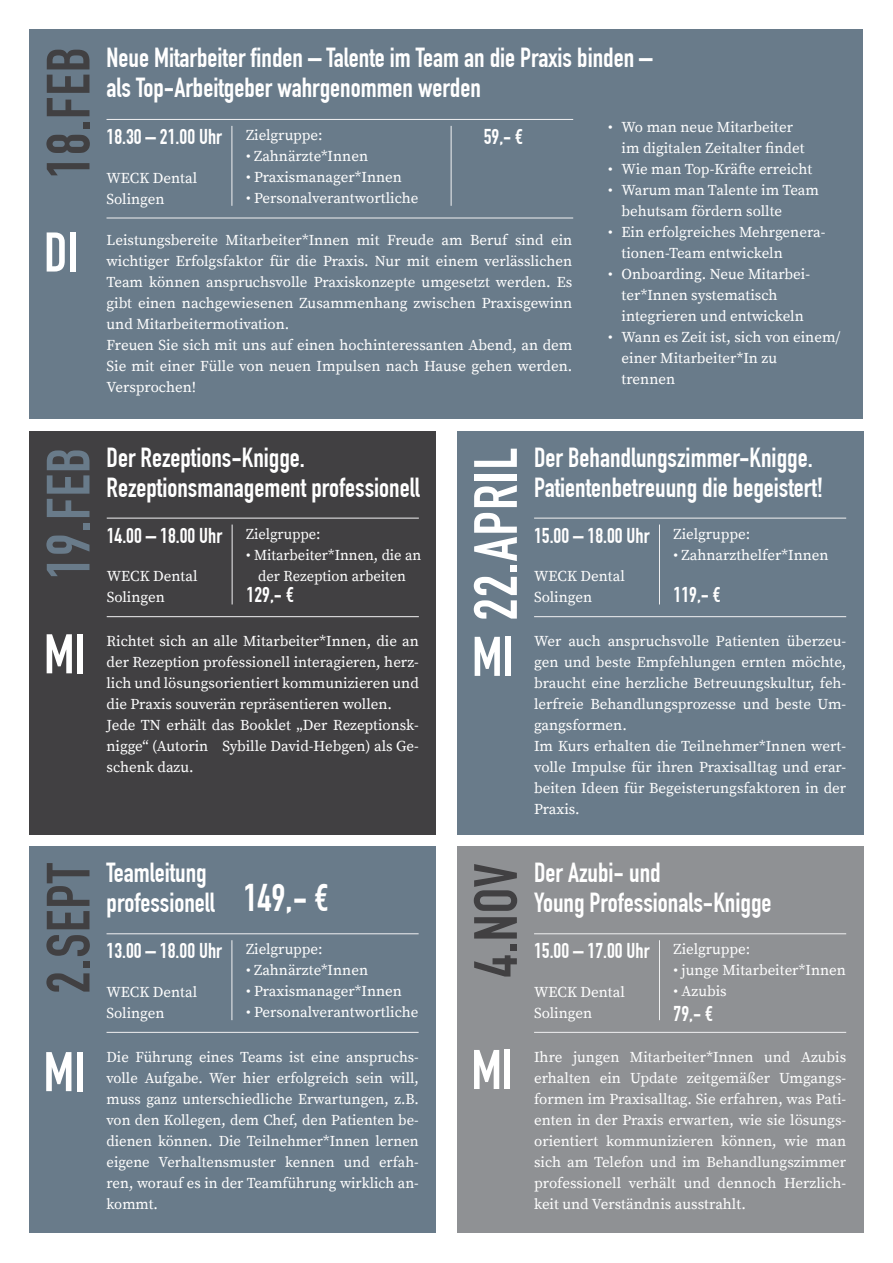
<style>
.page{position:relative;width:893px;height:1263px;background:#fff}
.page>*{position:absolute;margin:0;border:0;box-sizing:border-box;transform-origin:0 0}
.t1{font:700 60px "DIN Condensed";letter-spacing:.02em;color:#414042}
.t2{font:700 60px "DIN Condensed";letter-spacing:.02em;color:#fff}
.t3{font:700 60px "DIN Condensed";color:#697b8a}
.t4{font:700 54.9px "DIN Condensed";color:#fff}
.t5{font:700 37.8px "DIN Condensed";color:#fff}
.t6{font:700 27px/30px "DIN Condensed";color:#fff}
.t7{font:700 21px "DIN Condensed";color:#fff}
.t8{font:15px/21px "Source Serif Pro";color:#fff}
</style>
<div class="page">
<div style="left:30px;top:30px;width:833px;height:389px;background:#697b8a"></div>
<hr style="left:107px;top:218px;width:466px;height:1px;background:#f1f1f2">
<hr style="left:107px;top:119px;width:466px;height:1px;background:#f1f1f2">
<hr style="left:232px;top:126px;width:1px;height:80px;background:#f1f1f2">
<hr style="left:451px;top:126px;width:1px;height:80px;background:#f1f1f2">
<div style="left:457px;top:846px;width:406px;height:387px;background:#8f9194"></div>
<hr style="left:534px;top:1032px;width:312px;height:1px;background:#f1f1f2">
<hr style="left:534px;top:933px;width:312px;height:1px;background:#f1f1f2">
<hr style="left:659px;top:940px;width:1px;height:80px;background:#f1f1f2">
<div style="left:30px;top:846px;width:406px;height:387px;background:#697b8a"></div>
<hr style="left:107px;top:1032px;width:312px;height:1px;background:#f1f1f2">
<hr style="left:107px;top:933px;width:312px;height:1px;background:#f1f1f2">
<hr style="left:232px;top:940px;width:1px;height:80px;background:#f1f1f2">
<div style="left:457px;top:431px;width:406px;height:403px;background:#697b8a"></div>
<hr style="left:534px;top:616px;width:312px;height:1px;background:#f1f1f2">
<hr style="left:534px;top:518px;width:312px;height:1px;background:#f1f1f2">
<hr style="left:659px;top:524px;width:1px;height:80px;background:#f1f1f2">
<div style="left:30px;top:431px;width:406px;height:403px;background:#414042"></div>
<hr style="left:107px;top:616px;width:312px;height:1px;background:#f1f1f2">
<hr style="left:107px;top:518px;width:312px;height:1px;background:#f1f1f2">
<hr style="left:232px;top:524px;width:1px;height:80px;background:#f1f1f2">
<h1 class="t1" style="left:33px;top:179px;width:133px;rotate:-90deg">18.Feb</h1>
<h2 class="t4" style="left:44px;top:220px;width:16px">Di</h2>
<h3 class="t6" style="left:107px;top:42px;width:548px">Neue Mitarbeiter finden – Talente im Team an die Praxis binden – als Top-Arbeitgeber wahrgenommen werden</h3>
<p class="t8" style="left:622px;top:116px;width:185px;text-indent:-14px">• Wo man neue Mitarbeiter im digitalen Zeitalter findet</p>
<p class="t8" style="left:608px;top:158px;width:206px">• Wie man Top-Kräfte erreicht</p>
<p class="t8" style="left:622px;top:179px;width:199px;text-indent:-14px">• Warum man Talente im Team behutsam fördern sollte</p>
<p class="t8" style="left:622px;top:221px;width:205px;text-indent:-14px">• Ein erfolgreiches Mehrgenera&shy;tionen-Team entwickeln</p>
<p class="t8" style="left:622px;top:263px;width:190px;text-indent:-14px">• Onboarding. Neue Mitarbei&shy;ter*Innen systematisch integrieren und entwickeln</p>
<p class="t8" style="left:622px;top:326px;width:220px;text-indent:-14px">• Wann es Zeit ist, sich von einem/ einer Mitarbeiter*In zu<br>trennen</p>
<h3 class="t7" style="left:107px;top:124px;width:218px">18.30 – 21.00 Uhr <sup>Zielgruppe:</sup></h3>
<p class="t8" style="left:246px;top:145px;width:124px">• Zahnärzte*Innen</p>
<p class="t8" style="left:246px;top:166px;width:158px">• Praxismanager*Innen</p>
<p class="t8" style="left:246px;top:187px;width:174px">• Personalverantwortliche</p>
<h3 class="t7" style="left:484px;top:124px;width:41px">59,- €</h3>
<p class="t8" style="left:107px;top:167px;width:92px">WECK Dental<br>Solingen</p>
<p class="t8" style="left:107px;top:229px;width:467px">Leistungsbereite Mitarbeiter*Innen mit Freude am Beruf sind ein wichtiger Erfolgsfaktor für die Praxis. Nur mit einem verlässlichen Team können anspruchsvolle Praxiskonzepte umgesetzt werden. Es gibt einen nachgewiesenen Zusammenhang zwischen Praxisgewinn und Mitarbeitermotivation.<br>Freuen Sie sich mit uns auf einen hochinteressanten Abend, an dem Sie mit einer Fülle von neuen Impulsen nach Hause gehen werden.<br>Versprochen!</p>
<h1 class="t3" style="left:33px;top:579px;width:133px;rotate:-90deg">19.Feb</h1>
<h2 class="t4" style="left:44px;top:622px;width:38px">Mi</h2>
<h3 class="t6" style="left:107px;top:442px;width:315px">Der Rezeptions-Knigge.<br>Rezeptionsmanagement professionell</h3>
<h3 class="t7" style="left:107px;top:523px;width:215px">14.00 – 18.00 Uhr <sup>Zielgruppe:</sup></h3>
<p class="t8" style="left:246px;top:544px;width:177px">• Mitarbeiter*Innen, die an</p>
<p class="t8" style="left:107px;top:566px;width:92px">WECK Dental</p>
<p class="t8" style="left:258px;top:565px;width:149px">der Rezeption arbeiten</p>
<p class="t8" style="left:107px;top:587px;width:60px">Solingen</p>
<h3 class="t7" style="left:247px;top:583px;width:49px">129,- €</h3>
<p class="t8" style="left:107px;top:630px;width:314px">Richtet sich an alle Mitarbeiter*Innen, die an der Rezeption professionell interagieren, herz&shy;lich und lösungsorientiert kommunizieren und die Praxis souverän repräsentieren wollen.<br>Jede TN erhält das Booklet „Der Rezeptionsk&shy;nigge“ (Autorin Sybille David-Hebgen) als Ge&shy;schenk dazu.</p>
<h1 class="t1" style="left:33px;top:994px;width:132px;rotate:-90deg">2.SepT</h1>
<h2 class="t4" style="left:44px;top:1040px;width:38px">Mi</h2>
<h3 class="t6" style="left:107px;top:858px;width:110px">Teamleitung professionell</h3>
<h3 class="t5" style="left:243px;top:876px;width:87px">149,- €</h3>
<h3 class="t7" style="left:107px;top:939px;width:218px">13.00 – 18.00 Uhr <sup>Zielgruppe:</sup></h3>
<p class="t8" style="left:246px;top:960px;width:124px">• Zahnärzte*Innen</p>
<p class="t8" style="left:246px;top:981px;width:158px">• Praxismanager*Innen</p>
<p class="t8" style="left:246px;top:1002px;width:174px">• Personalverantwortliche</p>
<p class="t8" style="left:107px;top:981px;width:92px">WECK Dental<br>Solingen</p>
<p class="t8" style="left:107px;top:1046px;width:314px;text-align:justify">Die Führung eines Teams ist eine anspruchs&shy;volle Aufgabe. Wer hier erfolgreich sein will, muss ganz unterschiedliche Erwartungen, z.B. von den Kollegen, dem Chef, den Patienten be&shy;dienen können. Die Teilnehmer*Innen lernen eigene Verhaltensmuster kennen und erfah&shy;ren, worauf es in der Teamführung wirklich an&shy;kommt.</p>
<h1 class="t2" style="left:461px;top:621px;width:175px;rotate:-90deg">22.April</h1>
<h2 class="t4" style="left:472px;top:624px;width:38px">Mi</h2>
<h3 class="t6" style="left:534px;top:442px;width:291px">Der Behandlungszimmer-Knigge.<br>Patientenbetreuung die begeistert!</h3>
<h3 class="t7" style="left:534px;top:523px;width:218px">15.00 – 18.00 Uhr <sup>Zielgruppe:</sup></h3>
<p class="t8" style="left:674px;top:544px;width:157px">• Zahnarzthelfer*Innen</p>
<p class="t8" style="left:534px;top:566px;width:92px">WECK Dental<br>Solingen</p>
<h3 class="t7" style="left:674px;top:583px;width:49px">119,- €</h3>
<p class="t8" style="left:534px;top:630px;width:314px">Wer auch anspruchsvolle Patienten überzeu&shy;gen und beste Empfehlungen ernten möchte, braucht eine herzliche Betreuungskultur, feh&shy;lerfreie Behandlungsprozesse und beste Um&shy;gangsformen.<br>Im Kurs erhalten die Teilnehmer*Innen wert&shy;volle Impulse für ihren Praxisalltag und erar&shy;beiten Ideen für Begeisterungsfaktoren in der Praxis.</p>
<h1 class="t1" style="left:461px;top:977px;width:115px;rotate:-90deg">4.Nov</h1>
<h2 class="t4" style="left:471px;top:1037px;width:38px">Mi</h2>
<h3 class="t6" style="left:534px;top:858px;width:239px">Der Azubi- und<br>Young Professionals-Knigge</h3>
<h3 class="t7" style="left:534px;top:939px;width:218px">15.00 – 17.00 Uhr <sup>Zielgruppe:</sup></h3>
<p class="t8" style="left:674px;top:960px;width:174px">• junge Mitarbeiter*Innen</p>
<p class="t8" style="left:534px;top:981px;width:92px">WECK Dental</p>
<p class="t8" style="left:674px;top:981px;width:55px">• Azubis</p>
<p class="t8" style="left:534px;top:1002px;width:60px">Solingen</p>
<h3 class="t7" style="left:674px;top:1001px;width:41px">79,- €</h3>
<p class="t8" style="left:534px;top:1046px;width:314px;text-align:justify">Ihre jungen Mitarbeiter*Innen und Azubis erhalten ein Update zeitgemäßer Umgangs&shy;formen im Praxisalltag. Sie erfahren, was Pati&shy;enten in der Praxis erwarten, wie sie lösungs&shy;orientiert kommunizieren können, wie man sich am Telefon und im Behandlungszimmer professionell verhält und dennoch Herzlich&shy;keit und Verständnis ausstrahlt.</p>
</div>
